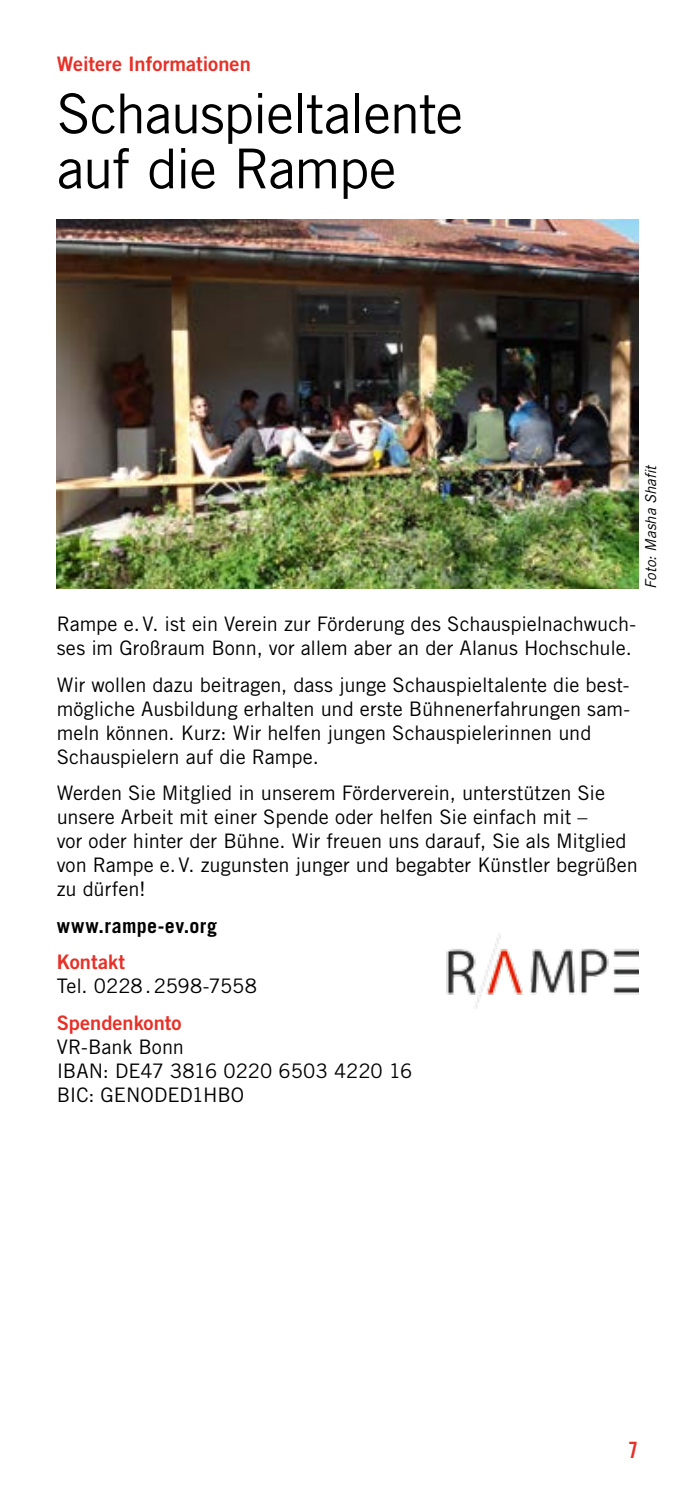
<style>
.page{position:relative;width:695px;height:1489px;background:#fff}
.page>*{position:absolute;margin:0;border:0;box-sizing:border-box;transform-origin:0 0}
.t1{font:55px/55px "Trade Gothic LT Std";letter-spacing:-.025em;color:#000}
.t2{font:22.5px "Trade Gothic LT Std Bd Cn 20";color:#e73027}
.t3{font:20px/24px "Trade Gothic LT Std";color:#000}
.t4{font:20px "Trade Gothic LT Std Bd 2";color:#e73027}
.t5{font:700 20px "Trade Gothic LT Std";letter-spacing:.02em;color:#000}
.t6{font:italic 15px "Trade Gothic LT Std";color:#000}
</style>
<div class="page">
<img style="left:446px;top:933px;width:192px;height:75px">
<img style="left:57px;top:220px;width:581px;height:368px">
<p class="t4" style="left:57px;top:52px;width:195px">Weitere Informationen</p>
<h1 class="t1" style="left:57px;top:85px;width:408px">Schauspieltalente auf die Rampe</h1>
<p class="t6" style="left:641px;top:588px;width:125px;rotate:-90deg">Foto: Masha Shafit</p>
<p class="t3" style="left:57px;top:612px;width:581px">Rampe e.V. ist ein Verein zur Förderung des Schauspielnachwuch&shy;ses im Großraum Bonn, vor allem aber an der Alanus Hochschule.</p>
<p class="t3" style="left:57px;top:672px;width:575px">Wir wollen dazu beitragen, dass junge Schauspieltalente die best&shy;mögliche Ausbildung erhalten und erste Bühnenerfahrungen sam&shy;meln können. Kurz: Wir helfen jungen Schauspielerinnen und Schauspielern auf die Rampe.</p>
<p class="t3" style="left:57px;top:780px;width:582px">Werden Sie Mitglied in unserem Förderverein, unterstützen Sie unsere Arbeit mit einer Spende oder helfen Sie einfach mit –<br>vor oder hinter der Bühne. Wir freuen uns darauf, Sie als Mitglied von Rampe e.V. zugunsten junger und begabter Künstler begrüßen zu dürfen!</p>
<p class="t5" style="left:57px;top:913px;width:162px">www.rampe-ev.org</p>
<p class="t4" style="left:57px;top:949px;width:70px">Kontakt</p>
<p class="t3" style="left:57px;top:973px;width:202px">Tel. 0228.2598-7558</p>
<p class="t4" style="left:57px;top:1009px;width:126px">Spendenkonto</p>
<p class="t3" style="left:57px;top:1034px;width:357px">VR-Bank Bonn<br>IBAN: DE47 3816 0220 6503 4220 16<br>BIC: GENODED1HBO</p>
<p class="t2" style="left:628px;top:1436px;width:11px">7</p>
</div>
